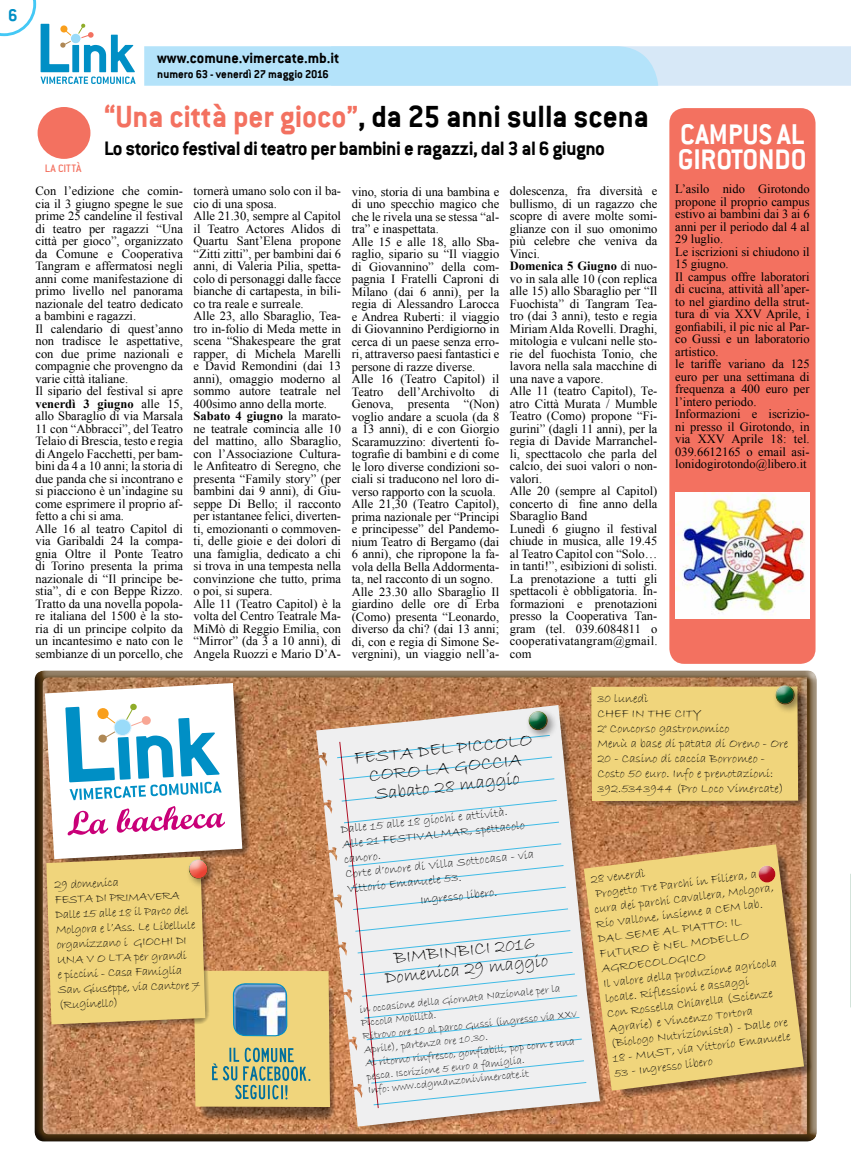
<style>
.page{position:relative;width:851px;height:1170px;background:#fff}
.page>*{position:absolute;margin:0;border:0;box-sizing:border-box;transform-origin:0 0}
.t1{font:700 33.75px "Conduit ITC";color:#000}
.t2{font:700 31.25px/25px "Conduit ITC";color:#fff;scale:.96 1}
.t3{font:700 21.25px "Conduit ITC";letter-spacing:-.02em;color:#000}
.t4{font:18.75px/18.8px "Bradley Hand ITC";color:#000;text-align:center}
.t5{font:700 18.75px "Conduit ITC";color:#008fc5}
.t6{font:700 16.25px "Conduit ITC";color:#000}
.t7{font:12.5px/12.5px "Times New Roman";color:#000}
.t8{font:12.5px/15px "Bradley Hand ITC";color:#000}
.t9{font:700 12.5px "Conduit ITC";color:#000}
.t10{font:11.88px "Conduit ITC";color:#f37160}
.t11{font:11.25px/13.5px "Bradley Hand ITC";color:#000}
.s1{color:#f37160}
.s2{font-weight:700}
</style>
<div class="page">
<svg style="left:144px;top:46px;width:706px;height:40px;background:#bee4f9"></svg>
<svg style="left:0;top:0;width:135px;height:84px"></svg>
<div style="left:38px;top:107px;width:52px;height:52px;background:#f37160;border-radius:50%"></div>
<div style="left:32px;top:667px;width:785px;height:475px;background:#000;opacity:.75"></div>
<div style="left:40px;top:676px;width:766px;height:460px;background:#808285;opacity:.75"></div>
<svg style="left:798px;top:691px;width:8px;height:114px"></svg>
<svg style="left:45px;top:683px;width:753px;height:437px"></svg>
<div style="left:186px;top:856px;width:32px;height:32px;background:#000;opacity:.41"></div>
<div style="left:186px;top:858px;width:23px;height:15px;background:#bf835a"></div>
<div style="left:186px;top:861px;width:23px;height:19px;background:#f37160;opacity:.75"></div>
<div style="left:187px;top:859px;width:20px;height:14px;background:#fff;opacity:.75"></div>
<div style="left:187px;top:861px;width:20px;height:18px;background:#f37160;opacity:.75"></div>
<svg style="left:593px;top:853px;width:220px;height:245px;background:#a57854"></svg>
<svg style="left:583px;top:844px;width:220px;height:246px;background:#e4c375"></svg>
<div style="left:756px;top:864px;width:20px;height:14px;background:#fff;opacity:.75"></div>
<div style="left:756px;top:866px;width:20px;height:18px;background:#f37160;opacity:.75"></div>
<div style="left:772px;top:682px;width:32px;height:32px;background:#000;opacity:.41"></div>
<div style="left:773px;top:684px;width:22px;height:15px;background:#fff;opacity:.75"></div>
<div style="left:773px;top:686px;width:22px;height:20px;background:#f37160;opacity:.75"></div>
<div style="left:774px;top:685px;width:20px;height:13px;background:#fff;opacity:.75"></div>
<div style="left:774px;top:687px;width:20px;height:18px;background:#f37160;opacity:.75"></div>
<div style="left:669px;top:108px;width:146px;height:555px;background:#f37160;border-radius:15px"></div>
<img style="left:675px;top:493px;width:134px;height:125px">
<svg style="left:850px;top:874px;width:1px;height:133px"></svg>
<hr style="left:850px;top:787px;width:1px;height:57px;background:#196b3e">
<h3 class="t5" style="left:8px;top:4px;width:11px">6</h3>
<p class="t10" style="left:45px;top:162px;width:38px">LA CITTà</p>
<h3 class="t6" style="left:157px;top:48px;width:183px">www.comune.vimercate.mb.it</h3>
<p class="t9" style="left:157px;top:67px;width:173px">numero 63 - venerdì 27 maggio 2016</p>
<h1 class="t1" style="left:104px;top:97px;width:546px"><span class="s1">“Una città per gioco”</span>, da 25 anni sulla scena</h1>
<h3 class="t3" style="left:104px;top:136px;width:502px">Lo storico festival di teatro per bambini e ragazzi, dal 3 al 6 giugno</h3>
<h2 class="t2" style="left:677px;top:121px;width:135px">CAMPUS AL<br>GIROTONDO</h2>
<p class="t7" style="left:35px;top:184px;width:149px">Con l’edizione che comin&shy;cia il 3 giugno spegne le sue prime 25 candeline il festival di teatro per ragazzi “Una città per gioco”, organizzato da Comune e Cooperativa<br>Tangram e affermatosi negli anni come manifestazione di primo livello nel panorama nazionale del teatro dedicato a bambini e ragazzi.<br>Il calendario di quest’anno non tradisce le aspettative, con due prime nazionali e compagnie che provengno da varie città italiane.<br>Il sipario del festival si apre <span class="s2">venerdì 3 giugno</span> alle 15, allo Sbaraglio di via Marsala<br>11 con “Abbracci”, del Teatro<br>Telaio di Brescia, testo e regia di Angelo Facchetti, per bam&shy;bini da 4 a 10 anni; la storia di due panda che si incontrano e si piacciono è un’indagine su come esprimere il proprio af&shy;fetto a chi si ama.<br>Alle 16 al teatro Capitol di via Garibaldi 24 la compa&shy;gnia Oltre il Ponte Teatro di Torino presenta la prima nazionale di “Il principe be&shy;stia”, di e con Beppe Rizzo.<br>Tratto da una novella popola&shy;re italiana del 1500 è la sto&shy;ria di un principe colpito da un incantesimo e nato con le sembianze di un porcello, che</p>
<p class="t7" style="left:193px;top:184px;width:149px">tornerà umano solo con il ba&shy;cio di una sposa.<br>Alle 21.30, sempre al Capitol il Teatro Actores Alidos di<br>Quartu Sant’Elena propone “Zitti zitti”, per bambini dai 6 anni, di Valeria Pilia, spetta&shy;colo di personaggi dalle facce bianche di cartapesta, in bili&shy;co tra reale e surreale.<br>Alle 23, allo Sbaraglio, Tea&shy;tro in-folio di Meda mette in scena “Shakespeare the grat rapper, di Michela Marelli e David Remondini (dai 13 anni), omaggio moderno al sommo autore teatrale nel<br>400simo anno della morte.<br><span class="s2">Sabato 4 giugno</span> la marato&shy;ne teatrale comincia alle 10 del mattino, allo Sbaraglio, con l’Associazione Cultura&shy;le Anfiteatro di Seregno, che presenta “Family story” (per bambini dai 9 anni), di Giu&shy;seppe Di Bello; il racconto per istantanee felici, diverten&shy;ti, emozionanti o commoven&shy;ti, delle gioie e dei dolori di una famiglia, dedicato a chi si trova in una tempesta nella convinzione che tutto, prima o poi, si supera.<br>Alle 11 (Teatro Capitol) è la volta del Centro Teatrale Ma-<br>MiMò di Reggio Emilia, con “Mirror” (da 3 a 10 anni), di<br>Angela Ruozzi e Mario D’A-</p>
<p class="t7" style="left:352px;top:185px;width:149px">vino, storia di una bambina e di uno specchio magico che che le rivela una se stessa “al&shy;tra” e inaspettata.<br>Alle 15 e alle 18, allo Sba&shy;raglio, sipario su “Il viaggio di Giovannino” della com&shy;pagnia I Fratelli Caproni di<br>Milano (dai 6 anni), per la regia di Alessandro Larocca e Andrea Ruberti: il viaggio di Giovannino Perdigiorno in cerca di un paese senza erro&shy;ri, attraverso paesi fantastici e persone di razze diverse.<br>Alle 16 (Teatro Capitol) il<br>Teatro dell’Archivolto di<br>Genova, presenta “(Non) voglio andare a scuola (da 8 a 13 anni), di e con Giorgio<br>Scaramuzzino: divertenti fo&shy;tografie di bambini e di come le loro diverse condizioni so&shy;ciali si traducono nel loro di&shy;verso rapporto con la scuola.<br>Alle 21,30 (Teatro Capitol), prima nazionale per “Principi e principesse” del Pandemo&shy;nium Teatro di Bergamo (dai<br>6 anni), che ripropone la fa&shy;vola della Bella Addormenta&shy;ta, nel racconto di un sogno.<br>Alle 23.30 allo Sbaraglio Il giardino delle ore di Erba (Como) presenta “Leonardo, diverso da chi? (dai 13 anni; di, con e regia di Simone Se&shy;vergnini), un viaggio nell’a-</p>
<p class="t7" style="left:510px;top:184px;width:149px">dolescenza, fra diversità e bullismo, di un ragazzo che scopre di avere molte somi&shy;glianze con il suo omonimo più celebre che veniva da<br>Vinci.<br><span class="s2">Domenica 5 Giugno</span> di nuo&shy;vo in sala alle 10 (con replica alle 15) allo Sbaraglio per “Il<br>Fuochista” di Tangram Tea&shy;tro (dai 3 anni), testo e regia<br>Miriam Alda Rovelli. Draghi, mitologia e vulcani nelle sto&shy;rie del fuochista Tonio, che lavora nella sala macchine di una nave a vapore.<br>Alle 11 (teatro Capitol), Te&shy;atro Città Murata / Mumble<br>Teatro (Como) propone “Fi&shy;gurini” (dagli 11 anni), per la regia di Davide Marranchel&shy;li, specttacolo che parla del calcio, dei suoi valori o non&shy;valori.<br>Alle 20 (sempre al Capitol) concerto di fine anno della<br>Sbaraglio Band<br>Lunedì 6 giugno il festival chiude in musica, alle 19.45 al Teatro Capitol con “Solo… in tanti!”, esibizioni di solisti.<br>La prenotazione a tutti gli spettacoli è obbligatoria. In&shy;formazioni e prenotazioni presso la Cooperativa Tan&shy;gram (tel. 039.6084811 o cooperativatangram@gmail. com</p>
<p class="t7" style="left:675px;top:183px;width:136px">L’asilo nido Girotondo propone il proprio campus estivo ai bambini dai 3 ai 6 anni per il periodo dal 4 al<br>29 luglio.<br>Le iscrizioni si chiudono il<br>15 giugno.<br>Il campus offre laboratori di cucina, attività all’aper&shy;to nel giardino della strut&shy;tura di via XXV Aprile, i gonfiabili, il pic nic al Par&shy;co Gussi e un laboratorio artistico.<br>le tariffe variano da 125 euro per una settimana di frequenza a 400 euro per l’intero periodo.<br>Informazioni e iscrizio&shy;ni presso il Girotondo, in via XXV Aprile 18: tel.<br>039.6612165 o email asi&shy;lonidogirotondo@libero.it</p>
<p class="t8" style="left:597px;top:691px;width:192px">30 lunedì<br>CHEF IN THE CITY<br>2° Concorso gastronomico<br>Menù a base di patata di Oreno - Ore<br>20 - Casino di caccia Borromeo -<br>Costo 50 euro. Info e prenotazioni:<br>392.5343944 (Pro Loco Vimercate)</p>
<h3 class="t4" style="left:353px;top:749px;width:180px;rotate:-6deg">FESTA DEL PICCOLO<br>CORO LA GOCCIA<br>Sabato 28 maggio</h3>
<p class="t8" style="left:340px;top:822px;width:191px;rotate:-6deg">Dalle 15 alle 18 giochi e attività.<br>Alle 21 FESTIVALMAR, spettacolo canoro.<br>Corte d’onore di Villa Sottocasa - via<br>Vittorio Emanuele 53.</p>
<p class="t8" style="left:419px;top:892px;width:79px;rotate:-6deg">Ingresso libero.</p>
<h3 class="t4" style="left:382px;top:949px;width:165px;rotate:-6deg">BIMBINBICI 2016<br>Domenica 29 maggio</h3>
<p class="t11" style="left:359px;top:1002px;width:217px;rotate:-6deg">in occasione della Giornata Nazionale per la Piccola Mobilità.<br>Ritrovo ore 10 al parco Gussi (ingresso via XXv Aprile), partenza ore 10.30.<br>Al ritorno rinfresco, gonfiabili, pop corn e una pesca. Iscrizione 5 euro a famiglia.<br>Info: www.cdgmanzonivimercate.it</p>
<p class="t8" style="left:54px;top:877px;width:144px;rotate:-2deg">29 domenica<br>FESTA DI PRIMAVERA<br>Dalle 15 alle 18 il Parco del<br>Molgora e l’Ass. Le Libellule organizzano i GIOCHI DI<br>UNA V O LTA per grandi<br>e piccini - Casa Famiglia<br>San Giuseppe, via Cantore 7 (Ruginello)</p>
<p class="t8" style="left:589px;top:872px;width:182px;rotate:-7deg">28 venerdì<br>Progetto Tre Parchi in Filiera, a cura dei parchi Cavallera, Molgora,<br>Rio Vallone, insieme a CEM lab.<br>DAL SEME AL PIATTO: IL<br>FUTURO È NEL MODELLO<br>AGROECOLOGICO<br>Il valore della produzione agricola locale. Riflessioni e assaggi<br>Con Rossella Chiarella (Scienze<br>Agrarie) e Vincenzo Tortora (Biologo Nutrizionista) - Dalle ore<br>18 - MUST, via Vittorio Emanuele<br>53 - Ingresso libero</p>
</div>
